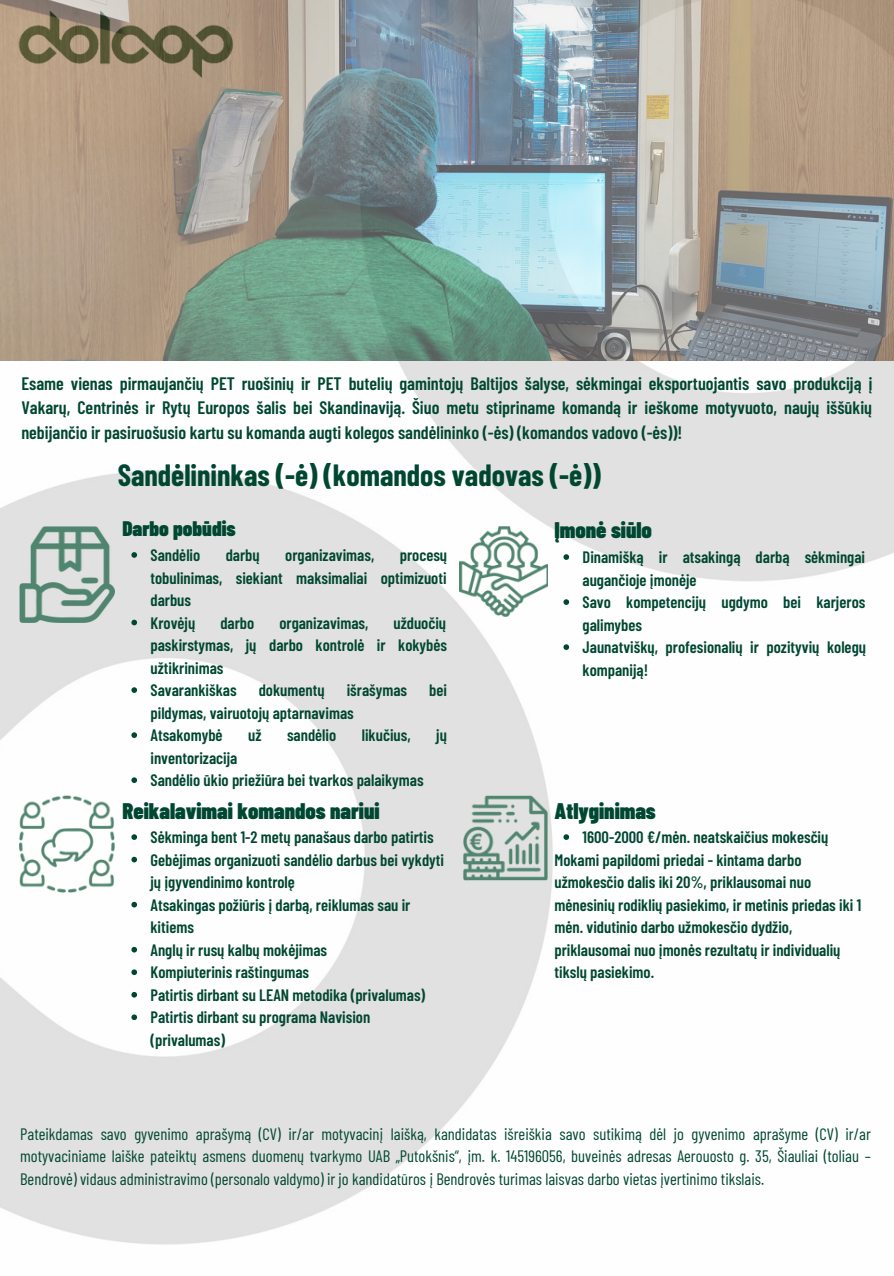
<style>
.page{position:relative;width:894px;height:1276px;background:#fff}
.page>*{position:absolute;margin:0;border:0;box-sizing:border-box;transform-origin:0 0}
.t1{font:700 30px "Barlow Condensed";color:#004731}
.t2{font:900 22.5px "Barlow Condensed";color:#004731}
.t3{font:900 21px "Barlow Condensed";color:#004731}
.t4{font:600 18px/24.8px "Barlow Condensed";color:#004731;text-align:justify}
.t5{font:600 16.5px/22.5px "Barlow Condensed";color:#004731}
.t6{font:16.5px/22.5px "Barlow Condensed";color:#004731;text-align:justify}
</style>
<div class="page">
<img style="left:0;top:360px;width:893px;height:885px">
<img style="left:19px;top:526px;width:96px;height:96px">
<img style="left:19px;top:796px;width:96px;height:97px">
<img style="left:459px;top:526px;width:88px;height:91px">
<img style="left:463px;top:796px;width:84px;height:84px">
<img style="left:0;top:0;width:893px;height:360px">
<svg style="left:131px;top:552px;width:6px;height:6px"></svg>
<svg style="left:131px;top:620px;width:6px;height:5px"></svg>
<svg style="left:131px;top:687px;width:6px;height:6px"></svg>
<svg style="left:131px;top:732px;width:6px;height:6px"></svg>
<svg style="left:131px;top:777px;width:6px;height:6px"></svg>
<svg style="left:131px;top:834px;width:6px;height:6px"></svg>
<svg style="left:131px;top:857px;width:6px;height:5px"></svg>
<svg style="left:131px;top:902px;width:6px;height:5px"></svg>
<svg style="left:131px;top:947px;width:6px;height:5px"></svg>
<svg style="left:131px;top:969px;width:6px;height:6px"></svg>
<svg style="left:131px;top:992px;width:6px;height:5px"></svg>
<svg style="left:131px;top:1014px;width:6px;height:6px"></svg>
<svg style="left:563px;top:554px;width:6px;height:6px"></svg>
<svg style="left:563px;top:599px;width:6px;height:6px"></svg>
<svg style="left:563px;top:644px;width:6px;height:6px"></svg>
<svg style="left:563px;top:834px;width:6px;height:6px"></svg>
<p class="t4" style="left:21px;top:370px;width:852px">Esame vienas pirmaujančių PET ruošinių ir PET butelių gamintojų Baltijos šalyse, sėkmingai eksportuojantis savo produkciją į Vakarų, Centrinės ir Rytų Europos šalis bei Skandinaviją. Šiuo metu stipriname komandą ir ieškome motyvuoto, naujų iššūkių nebijančio ir pasiruošusio kartu su komanda augti kolegos sandėlininko (-ės) (komandos vadovo (-ės))!</p>
<p class="t1" style="left:118px;top:456px;width:484px">Sandėlininkas (-ė) (komandos vadovas (-ė))</p>
<p class="t3" style="left:122px;top:515px;width:115px">Darbo pobūdis</p>
<p class="t5" style="left:150px;top:543px;width:51px">Sandėlio</p>
<p class="t5" style="left:226px;top:543px;width:35px">darbų</p>
<p class="t5" style="left:285px;top:543px;width:90px">organizavimas,</p>
<p class="t5" style="left:150px;top:543px;width:298px;text-align:justify;text-indent:249px">procesų tobulinimas, siekiant maksimaliai optimizuoti darbus</p>
<p class="t5" style="left:150px;top:611px;width:46px">Krovėjų</p>
<p class="t5" style="left:220px;top:611px;width:35px">darbo</p>
<p class="t5" style="left:279px;top:611px;width:90px">organizavimas,</p>
<p class="t5" style="left:150px;top:611px;width:298px;text-align:justify;text-indent:243px">užduočių paskirstymas, jų darbo kontrolė ir kokybės užtikrinimas</p>
<p class="t5" style="left:150px;top:678px;width:88px">Savarankiškas</p>
<p class="t5" style="left:258px;top:678px;width:67px">dokumentų</p>
<p class="t5" style="left:346px;top:678px;width:62px">išrašymas</p>
<p class="t5" style="left:429px;top:678px;width:19px">bei</p>
<p class="t5" style="left:150px;top:701px;width:205px">pildymas, vairuotojų aptarnavimas</p>
<p class="t5" style="left:150px;top:723px;width:74px">Atsakomybė</p>
<p class="t5" style="left:248px;top:723px;width:15px">už</p>
<p class="t5" style="left:287px;top:723px;width:51px">sandėlio</p>
<p class="t5" style="left:362px;top:723px;width:50px">likučius,</p>
<p class="t5" style="left:436px;top:723px;width:12px">jų</p>
<p class="t5" style="left:150px;top:746px;width:88px">inventorizacija</p>
<p class="t5" style="left:150px;top:768px;width:274px">Sandėlio ūkio priežiūra bei tvarkos palaikymas</p>
<p class="t2" style="left:122px;top:796px;width:258px">Reikalavimai komandos nariui</p>
<p class="t5" style="left:150px;top:825px;width:284px">Sėkminga bent 1-2 metų panašaus darbo patirtis</p>
<p class="t5" style="left:150px;top:848px;width:295px">Gebėjimas organizuoti sandėlio darbus bei vykdyti jų įgyvendinimo kontrolę</p>
<p class="t5" style="left:150px;top:893px;width:261px">Atsakingas požiūris į darbą, reiklumas sau ir kitiems</p>
<p class="t5" style="left:150px;top:938px;width:178px">Anglų ir rusų kalbų mokėjimas</p>
<p class="t5" style="left:150px;top:960px;width:160px">Kompiuterinis raštingumas</p>
<p class="t5" style="left:150px;top:983px;width:276px">Patirtis dirbant su LEAN metodika (privalumas)</p>
<p class="t5" style="left:150px;top:1005px;width:221px">Patirtis dirbant su programa Navision (privalumas)</p>
<p class="t2" style="left:554px;top:516px;width:99px">Įmonė siūlo</p>
<p class="t5" style="left:582px;top:545px;width:284px">Dinamišką ir atsakingą darbą sėkmingai augančioje įmonėje</p>
<p class="t5" style="left:582px;top:590px;width:284px">Savo kompetencijų ugdymo bei karjeros galimybes</p>
<p class="t5" style="left:582px;top:635px;width:285px">Jaunatviškų, profesionalių ir pozityvių kolegų kompaniją!</p>
<p class="t2" style="left:554px;top:796px;width:103px">Atlyginimas</p>
<p class="t5" style="left:554px;top:848px;width:308px">Mokami papildomi priedai - kintama darbo užmokesčio dalis iki 20%, priklausomai nuo mėnesinių rodiklių pasiekimo, ir metinis priedas iki 1 mėn. vidutinio darbo užmokesčio dydžio, priklausomai nuo įmonės rezultatų ir individualių tikslų pasiekimo.</p>
<p class="t5" style="left:582px;top:825px;width:247px">1600-2000 €/mėn. neatskaičius mokesčių</p>
<p class="t6" style="left:20px;top:1122px;width:851px">Pateikdamas savo gyvenimo aprašymą (CV) ir/ar motyvacinį laišką, kandidatas išreiškia savo sutikimą dėl jo gyvenimo aprašyme (CV) ir/ar motyvaciniame laiške pateiktų asmens duomenų tvarkymo UAB „Putokšnis“, įm. k. 145196056, buveinės adresas Aerouosto g. 35, Šiauliai (toliau – Bendrovė) vidaus administravimo (personalo valdymo) ir jo kandidatūros į Bendrovės turimas laisvas darbo vietas įvertinimo tikslais.</p>
</div>
